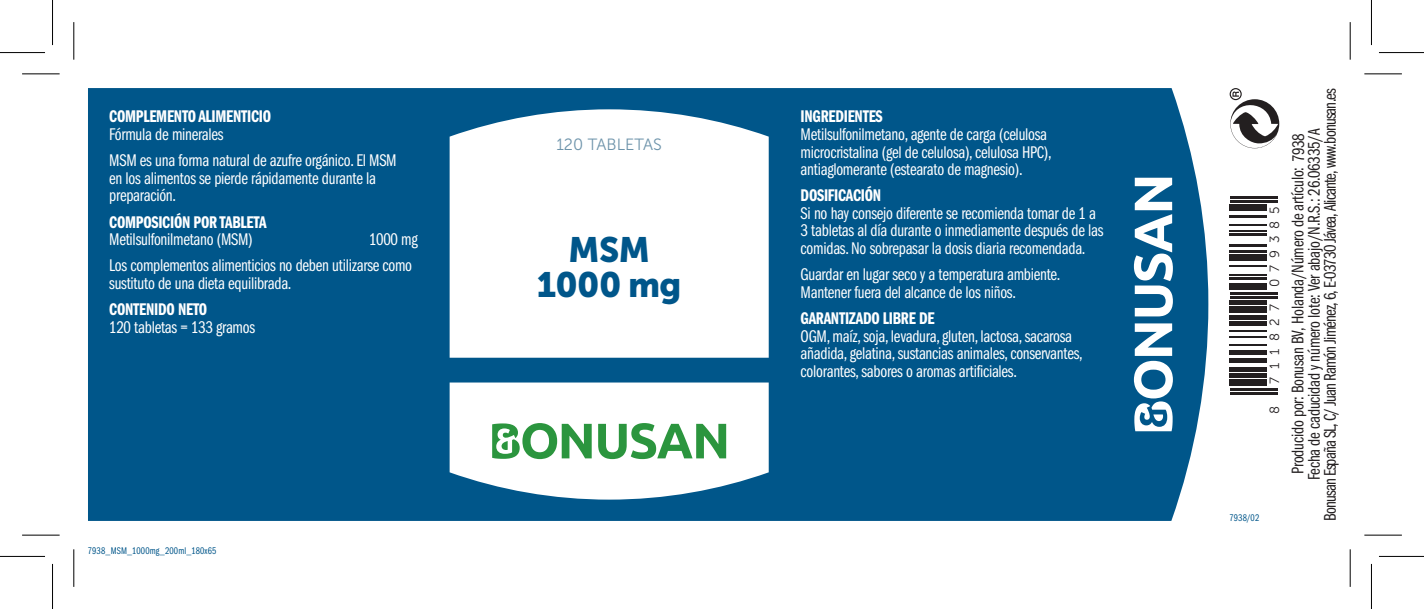
<style>
.page{position:relative;width:1424px;height:609px;background:#fff}
.page>*{position:absolute;margin:0;border:0;box-sizing:border-box;transform-origin:0 0}
.t1{font:35px/35px "Museo Sans 900";letter-spacing:-.02em;color:#00568a;text-align:center}
.t2{font:17.5px/17.5px "Franklin Gothic Book Cmpr";letter-spacing:-.015em;color:#fff}
.t3{font:17.5px/16.2px "Franklin Gothic Book Cmpr";letter-spacing:-.015em;color:#231f20;text-align:center}
.t4{font:17.5px "Franklin Gothic Demi Cmpr";letter-spacing:-.015em;color:#fff}
.t5{font:16.25px "Museo Sans 300";color:#6e94ab}
.t6{font:13.25px "Museo Sans 300";letter-spacing:.525em;color:#231f20}
.t7{font:10px "Franklin Gothic Book Cmpr";letter-spacing:.01em;color:#00568a}
.s1{color:#fff}
</style>
<div class="page">
<div style="left:88px;top:88px;width:1120px;height:432px;background:#00568a"></div>
<svg style="left:1133px;top:177px;width:39px;height:139px"></svg>
<svg style="left:1133px;top:323px;width:39px;height:108px"></svg>
<svg style="left:449px;top:382px;width:319px;height:117px"></svg>
<svg style="left:449px;top:109px;width:319px;height:248px"></svg>
<svg style="left:598px;top:422px;width:128px;height:36px"></svg>
<svg style="left:492px;top:422px;width:99px;height:36px"></svg>
<svg style="left:1229px;top:88px;width:49px;height:60px"></svg>
<hr style="left:1229px;top:392px;width:48px;height:2px;background:#231f20">
<hr style="left:1229px;top:387px;width:48px;height:3px;background:#231f20">
<div style="left:1229px;top:379px;width:37px;height:7px;background:#231f20"></div>
<hr style="left:1229px;top:373px;width:37px;height:4px;background:#231f20">
<hr style="left:1229px;top:367px;width:37px;height:4px;background:#231f20">
<div style="left:1229px;top:358px;width:37px;height:5px;background:#231f20"></div>
<hr style="left:1229px;top:350px;width:37px;height:4px;background:#231f20">
<hr style="left:1229px;top:344px;width:37px;height:2px;background:#231f20">
<hr style="left:1229px;top:335px;width:37px;height:2px;background:#231f20">
<hr style="left:1229px;top:329px;width:37px;height:2px;background:#231f20">
<hr style="left:1229px;top:321px;width:37px;height:4px;background:#231f20">
<hr style="left:1229px;top:315px;width:37px;height:4px;background:#231f20">
<div style="left:1229px;top:306px;width:37px;height:7px;background:#231f20"></div>
<hr style="left:1229px;top:300px;width:37px;height:4px;background:#231f20">
<hr style="left:1229px;top:296px;width:48px;height:2px;background:#231f20">
<hr style="left:1229px;top:292px;width:48px;height:2px;background:#231f20">
<div style="left:1229px;top:283px;width:37px;height:7px;background:#231f20"></div>
<hr style="left:1229px;top:277px;width:37px;height:2px;background:#231f20">
<hr style="left:1229px;top:273px;width:37px;height:2px;background:#231f20">
<hr style="left:1229px;top:265px;width:37px;height:2px;background:#231f20">
<div style="left:1229px;top:254px;width:37px;height:7px;background:#231f20"></div>
<hr style="left:1229px;top:250px;width:37px;height:2px;background:#231f20">
<hr style="left:1229px;top:244px;width:37px;height:2px;background:#231f20">
<hr style="left:1229px;top:234px;width:37px;height:2px;background:#231f20">
<hr style="left:1229px;top:230px;width:37px;height:1px;background:#231f20">
<hr style="left:1229px;top:223px;width:37px;height:2px;background:#231f20">
<hr style="left:1229px;top:215px;width:37px;height:2px;background:#231f20">
<div style="left:1229px;top:204px;width:37px;height:7px;background:#231f20"></div>
<hr style="left:1229px;top:200px;width:48px;height:2px;background:#231f20">
<hr style="left:1229px;top:196px;width:48px;height:2px;background:#231f20">
<hr style="left:22px;top:73px;width:38px;height:1px;background:#000">
<hr style="left:1364px;top:73px;width:37px;height:1px;background:#000">
<hr style="left:22px;top:534px;width:38px;height:1px;background:#000">
<hr style="left:1364px;top:534px;width:37px;height:1px;background:#000">
<hr style="left:73px;top:22px;width:1px;height:38px;background:#000">
<hr style="left:73px;top:549px;width:1px;height:37px;background:#000">
<hr style="left:1349px;top:22px;width:1px;height:38px;background:#000">
<hr style="left:1349px;top:549px;width:1px;height:37px;background:#000">
<hr style="left:0;top:52px;width:45px;height:1px;background:#000">
<hr style="left:1378px;top:52px;width:45px;height:1px;background:#000">
<hr style="left:0;top:555px;width:45px;height:1px;background:#000">
<hr style="left:1378px;top:555px;width:45px;height:1px;background:#000">
<hr style="left:52px;top:0;width:1px;height:45px;background:#000">
<hr style="left:52px;top:563px;width:1px;height:45px;background:#000">
<hr style="left:1370px;top:0;width:1px;height:45px;background:#000">
<hr style="left:1370px;top:563px;width:1px;height:45px;background:#000">
<p class="t4" style="left:109px;top:107px;width:163px">COMPLEMENTO ALIMENTICIO</p>
<p class="t2" style="left:109px;top:121px;width:289px;line-height:26.2px">Fórmula de minerales<br>MSM es una forma natural de azufre orgánico. El MSM</p>
<p class="t2" style="left:109px;top:169px;width:268px">en los alimentos se pierde rápidamente durante la preparación.</p>
<p class="t4" style="left:109px;top:212px;width:159px">COMPOSICIÓN POR TABLETA</p>
<p class="t2" style="left:109px;top:231px;width:145px">Metilsulfonilmetano (MSM)</p>
<p class="t2" style="left:109px;top:226px;width:310px;line-height:26.2px;text-indent:260px">1000 mg<br>Los complementos alimenticios no deben utilizarse como</p>
<p class="t2" style="left:109px;top:274px;width:184px">sustituto de una dieta equilibrada.</p>
<p class="t4" style="left:109px;top:299px;width:99px">CONTENIDO NETO</p>
<p class="t2" style="left:109px;top:318px;width:147px">120 tabletas = 133 gramos</p>
<p class="t7" style="left:88px;top:545px;width:130px">7938_MSM_1000mg_200ml_180x65</p>
<p class="t5" style="left:556px;top:136px;width:107px">120 TABLETAS</p>
<h1 class="t1" style="left:537px;top:232px;width:146px">MSM<br>1000 mg</h1>
<p class="t4" style="left:800px;top:107px;width:84px">INGREDIENTES</p>
<p class="t2" style="left:800px;top:126px;width:252px">Metilsulfonilmetano, agente de carga (celulosa microcristalina (gel de celulosa), celulosa HPC), antiaglomerante (estearato de magnesio).</p>
<p class="t4" style="left:800px;top:186px;width:82px">DOSIFICACIÓN</p>
<p class="t2" style="left:800px;top:204px;width:304px">Si no hay consejo diferente se recomienda tomar de 1 a<br>3 tabletas al día durante o inmediamente después de las comidas. No sobrepasar la dosis diaria recomendada.</p>
<p class="t2" style="left:800px;top:266px;width:261px">Guardar en lugar seco y a temperatura ambiente.<br>Mantener fuera del alcance de los niños.</p>
<p class="t4" style="left:800px;top:308px;width:135px">GARANTIZADO LIBRE DE</p>
<p class="t2" style="left:800px;top:327px;width:283px">OGM, maíz, soja, levadura, gluten, lactosa, sacarosa añadida, gelatina, sustancias animales, conservantes, colorantes, sabores o aromas artificiales.</p>
<p class="t6" style="left:1267px;top:287px;width:82px;rotate:-90deg">079385</p>
<p class="t6" style="left:1267px;top:384px;width:81px;rotate:-90deg">711827</p>
<p class="t6" style="left:1267px;top:413px;width:10px;rotate:-90deg">8</p>
<p class="t7" style="left:1229px;top:511px;width:31px">7938/02</p>
<p class="t3" style="left:1289px;top:520px;width:433px;rotate:-90deg">Producido por: Bonusan BV, Holanda/Número de artículo: <span class="s1">0000<br></span>Fecha de caducidad y número lote: Ver abajo/N.R.S.: 26.06335/A<br>Bonusan España SL, C/ Juan Ramón Jiménez, 6, E-03730 Jávea, Alicante, www.bonusan.es</p>
<p class="t3" style="left:1290px;top:162px;width:31px;rotate:-90deg">7938</p>
</div>
